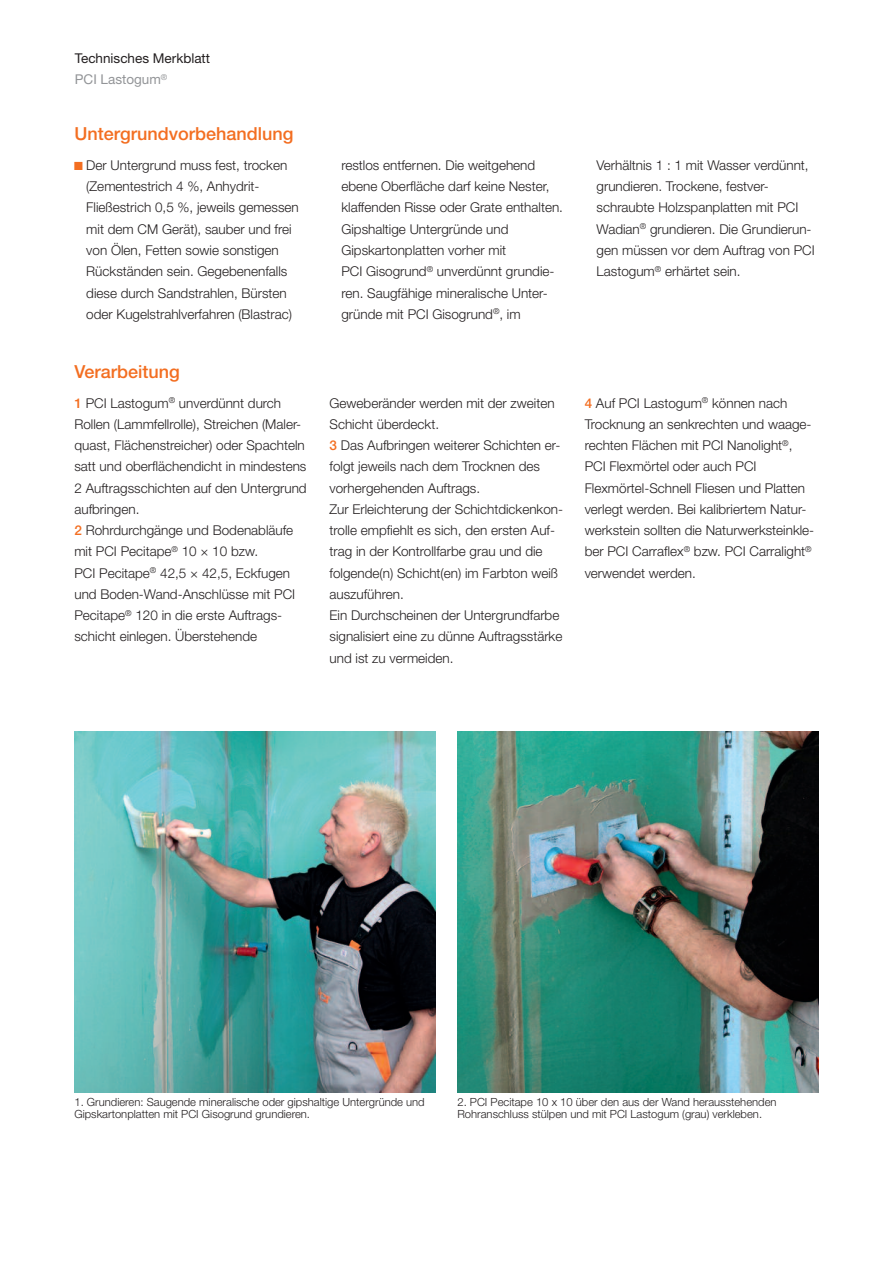
<style>
.page{position:relative;width:893px;height:1263px;background:#fff}
.page>*{position:absolute;margin:0;border:0;box-sizing:border-box;transform-origin:0 0}
.t1{font:500 18px "Helvetica Neue LT Pro";color:#f36e21}
.t2{font:300 13.5px/21.3px "Helvetica Neue LT Pro";color:#231f20}
.t3{font:13.5px/21.3px "Helvetica Neue LT Pro";color:#231f20}
.t4{font:300 11.25px/12px "Helvetica Neue LT Pro";color:#231f20}
.s1{color:#939598}
.s2{font-family:"Courier New";font-weight:400;color:#f36e21}
.s3{font-family:"Courier New";font-weight:400;font-size:10.5px;color:#fff}
.s4{font-weight:500;color:#f36e21}
</style>
<div class="page">
<img style="left:74px;top:731px;width:362px;height:362px">
<img style="left:457px;top:731px;width:362px;height:362px">
<p class="t3" style="left:75px;top:49px;width:137px">Technisches Merkblatt<br><span class="s1">PCI Lastogum</span><sup>®</sup></p>
<h1 class="t1" style="left:74px;top:128px;width:221px">Untergrundvorbehandlung</h1>
<p class="t2" style="left:86px;top:156px;width:214px;text-indent:-12px"><span class="s2">■</span> Der Untergrund muss fest, trocken (Zementestrich 4 %, Anhydrit-Fließestrich 0,5 %, jeweils gemessen mit dem CM Gerät), sauber und frei von Ölen, Fetten sowie sonstigen Rückständen sein. Gegebenenfalls diese durch Sandstrahlen, Bürsten oder Kugelstrahlverfahren (Blastrac)</p>
<p class="t2" style="left:341px;top:156px;width:223px">restlos entfernen. Die weitgehend ebene Oberfläche darf keine Nester, klaffenden Risse oder Grate enthalten.<br>Gipshaltige Untergründe und Gipskartonplatten vorher mit<br>PCI Gisogrund<sup>®</sup> unverdünnt grundie&shy;ren. Saugfähige mineralische Unter&shy;gründe mit PCI Gisogrund<sup>®</sup>, im</p>
<p class="t2" style="left:597px;top:156px;width:220px">Verhältnis 1 : 1 mit Wasser verdünnt, grundieren. Trockene, festver&shy;schraubte Holzspanplatten mit PCI Wadian<sup>®</sup> grundieren. Die Grundierun&shy;gen müssen vor dem Auftrag von PCI Lastogum<sup>®</sup> erhärtet sein.</p>
<h1 class="t1" style="left:74px;top:365px;width:107px">Verarbeitung</h1>
<p class="t2" style="left:74px;top:393px;width:234px"><span class="s3">█</span><span class="s4">1</span> PCI Lastogum<sup>®</sup> unverdünnt durch Rollen (Lammfellrolle), Streichen (Maler&shy;quast, Flächenstreicher) oder Spachteln satt und oberflächendicht in mindestens 2 Auftragsschichten auf den Untergrund aufbringen.<br><span class="s3">█</span><span class="s4">2</span> Rohrdurchgänge und Bodenabläufe mit PCI Pecitape<sup>®</sup> 10 × 10 bzw.<br>PCI Pecitape<sup>®</sup> 42,5 × 42,5, Eckfugen und Boden-Wand-Anschlüsse mit PCI Pecitape<sup>®</sup> 120 in die erste Auftrags&shy;schicht einlegen. Überstehende</p>
<p class="t2" style="left:330px;top:393px;width:235px">Geweberänder werden mit der zweiten Schicht überdeckt.<br><span class="s3">█</span><span class="s4">3</span> Das Aufbringen weiterer Schichten er&shy;folgt jeweils nach dem Trocknen des vorhergehenden Auftrags.<br>Zur Erleichterung der Schichtdickenkon&shy;trolle empfiehlt es sich, den ersten Auf&shy;trag in der Kontrollfarbe grau und die folgende(n) Schicht(en) im Farbton weiß auszuführen.<br>Ein Durchscheinen der Untergrundfarbe signalisiert eine zu dünne Auftragsstärke und ist zu vermeiden.</p>
<p class="t2" style="left:585px;top:393px;width:231px"><span class="s3">█</span><span class="s4">4</span> Auf PCI Lastogum<sup>®</sup> können nach Trocknung an senkrechten und waage&shy;rechten Flächen mit PCI Nanolight<sup>®</sup>, PCI Flexmörtel oder auch PCI Flexmörtel-Schnell Fliesen und Platten verlegt werden. Bei kalibriertem Natur&shy;werkstein sollten die Naturwerksteinkle&shy;ber PCI Carraflex<sup>®</sup> bzw. PCI Carralight<sup>® </sup>verwendet werden.</p>
<p class="t4" style="left:74px;top:1097px;width:352px">1. Grundieren: Saugende mineralische oder gipshaltige Untergründe und<br>Gipskartonplatten mit PCI Gisogrund grundieren.</p>
<p class="t4" style="left:457px;top:1097px;width:321px">2. PCI Pecitape 10 x 10 über den aus der Wand herausstehenden<br>Rohranschluss stülpen und mit PCI Lastogum (grau) verkleben.</p>
</div>
